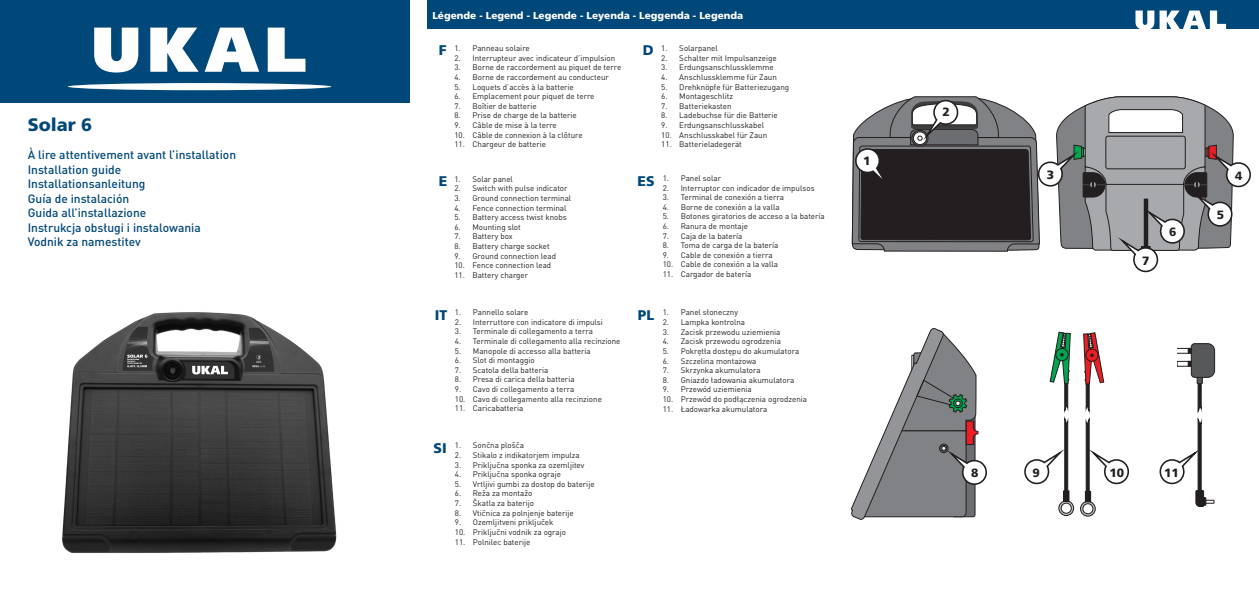
<style>
.page{position:relative;width:1259px;height:596px;background:#fff}
.page>*{position:absolute;margin:0;border:0;box-sizing:border-box;transform-origin:0 0}
.t1{font:900 18px "Frutiger";color:#004879}
.t2{font:900 14px "Frutiger";color:#004879}
.t3{font:500 12px "DIN Pro";color:#004879}
.t4{font:900 12px "Frutiger";color:#231f20}
.t5{font:900 10px "Frutiger";color:#fff}
.t6{font:8px "DIN Pro";color:#231f20}
</style>
<div class="page">
<svg style="left:1177px;top:343px;width:38px;height:68px"></svg>
<img style="left:62px;top:312px;width:275px;height:241px">
<div style="left:427px;top:0;width:832px;height:28px;background:#004879"></div>
<svg style="left:1135px;top:11px;width:91px;height:18px"></svg>
<div style="left:0;top:0;width:409px;height:103px;background:#004879"></div>
<div style="left:68px;top:83px;width:263px;height:7px;background:#fff;border-radius:50%"></div>
<svg style="left:94px;top:28px;width:44px;height:44px"></svg>
<svg style="left:150px;top:28px;width:49px;height:44px"></svg>
<svg style="left:205px;top:28px;width:54px;height:44px"></svg>
<svg style="left:268px;top:28px;width:37px;height:44px"></svg>
<svg style="left:851px;top:328px;width:136px;height:191px"></svg>
<svg style="left:1159px;top:419px;width:55px;height:87px"></svg>
<svg style="left:852px;top:96px;width:399px;height:177px"></svg>
<svg style="left:1083px;top:332px;width:46px;height:160px"></svg>
<svg style="left:1080px;top:500px;width:15px;height:16px"></svg>
<div style="left:1085px;top:491px;width:5px;height:10px;background:#231f20"></div>
<svg style="left:1024px;top:417px;width:45px;height:73px"></svg>
<svg style="left:1049px;top:331px;width:21px;height:80px"></svg>
<svg style="left:1058px;top:500px;width:16px;height:15px"></svg>
<div style="left:1063px;top:490px;width:6px;height:11px;background:#231f20"></div>
<p class="t1" style="left:28px;top:113px;width:66px">Solar 6</p>
<p class="t3" style="left:28px;top:145px;width:210px">À lire attentivement avant l’installation</p>
<p class="t3" style="left:28px;top:160px;width:95px">Installation guide</p>
<p class="t3" style="left:28px;top:174px;width:119px">Installationsanleitung</p>
<p class="t3" style="left:28px;top:188px;width:103px">Guía de instalación</p>
<p class="t3" style="left:28px;top:203px;width:120px">Guida all’installazione</p>
<p class="t3" style="left:28px;top:217px;width:175px">Instrukcja obsługi i instalowania</p>
<p class="t3" style="left:28px;top:232px;width:115px">Vodnik za namestitev</p>
<p class="t5" style="left:432px;top:9px;width:312px">Légende - Legend - Legende - Leyenda - Leggenda - Legenda</p>
<p class="t6" style="left:454px;top:42px;width:77px">1. Panneau solaire</p>
<p class="t6" style="left:454px;top:52px;width:162px">2. Interrupteur avec indicateur d’impulsion</p>
<p class="t6" style="left:454px;top:61px;width:168px">3. Borne de raccordement au piquet de terre</p>
<p class="t6" style="left:454px;top:71px;width:156px">4. Borne de raccordement au conducteur</p>
<p class="t6" style="left:454px;top:80px;width:121px">5. Loquets d’accès à la batterie</p>
<p class="t6" style="left:454px;top:90px;width:141px">6. Emplacement pour piquet de terre</p>
<p class="t6" style="left:454px;top:100px;width:84px">7. Boîtier de batterie</p>
<p class="t6" style="left:454px;top:109px;width:124px">8. Prise de charge de la batterie</p>
<p class="t6" style="left:454px;top:119px;width:104px">9. Câble de mise à la terre</p>
<p class="t6" style="left:454px;top:128px;width:130px">10. Câble de connexion à la clôture</p>
<p class="t6" style="left:454px;top:138px;width:93px">11. Chargeur de batterie</p>
<p class="t6" style="left:661px;top:42px;width:58px">1. Solarpanel</p>
<p class="t6" style="left:661px;top:52px;width:117px">2. Schalter mit Impulsanzeige</p>
<p class="t6" style="left:661px;top:61px;width:114px">3. Erdungsanschlussklemme</p>
<p class="t6" style="left:661px;top:71px;width:117px">4. Anschlussklemme für Zaun</p>
<p class="t6" style="left:661px;top:80px;width:129px">5. Drehknöpfe für Batteriezugang</p>
<p class="t6" style="left:661px;top:90px;width:73px">6. Montageschlitz</p>
<p class="t6" style="left:661px;top:100px;width:72px">7. Batteriekasten</p>
<p class="t6" style="left:661px;top:109px;width:118px">8. Ladebuchse für die Batterie</p>
<p class="t6" style="left:661px;top:119px;width:104px">9. Erdungsanschlusskabel</p>
<p class="t6" style="left:661px;top:128px;width:107px">10. Anschlusskabel für Zaun</p>
<p class="t6" style="left:661px;top:138px;width:82px">11. Batterieladegerät</p>
<p class="t6" style="left:663px;top:172px;width:60px">1. Panel solar</p>
<p class="t6" style="left:663px;top:181px;width:153px">2. Interruptor con indicador de impulsos</p>
<p class="t6" style="left:663px;top:191px;width:123px">3. Terminal de conexión a tierra</p>
<p class="t6" style="left:663px;top:200px;width:118px">4. Borne de conexión a la valla</p>
<p class="t6" style="left:663px;top:210px;width:164px">5. Botones giratorios de acceso a la batería</p>
<p class="t6" style="left:663px;top:220px;width:87px">6. Ranura de montaje</p>
<p class="t6" style="left:663px;top:229px;width:81px">7. Caja de la batería</p>
<p class="t6" style="left:663px;top:239px;width:117px">8. Toma de carga de la batería</p>
<p class="t6" style="left:663px;top:248px;width:111px">9. Cable de conexión a tierra</p>
<p class="t6" style="left:663px;top:258px;width:117px">10. Cable de conexión a la valla</p>
<p class="t6" style="left:663px;top:268px;width:90px">11. Cargador de batería</p>
<p class="t2" style="left:439px;top:42px;width:9px">F</p>
<p class="t2" style="left:642px;top:42px;width:12px">D</p>
<p class="t6" style="left:454px;top:172px;width:60px">1. Solar panel</p>
<p class="t6" style="left:454px;top:182px;width:115px">2. Switch with pulse indicator</p>
<p class="t6" style="left:454px;top:191px;width:118px">3. Ground connection terminal</p>
<p class="t6" style="left:454px;top:201px;width:114px">4. Fence connection terminal</p>
<p class="t6" style="left:454px;top:211px;width:114px">5. Battery access twist knobs</p>
<p class="t6" style="left:454px;top:220px;width:68px">6. Mounting slot</p>
<p class="t6" style="left:454px;top:230px;width:60px">7. Battery box</p>
<p class="t6" style="left:454px;top:239px;width:97px">8. Battery charge socket</p>
<p class="t6" style="left:454px;top:249px;width:103px">9. Ground connection lead</p>
<p class="t6" style="left:454px;top:259px;width:98px">10. Fence connection lead</p>
<p class="t6" style="left:454px;top:268px;width:75px">11. Battery charger</p>
<p class="t2" style="left:439px;top:172px;width:10px">E</p>
<p class="t2" style="left:637px;top:173px;width:19px">ES</p>
<p class="t2" style="left:435px;top:306px;width:14px">IT</p>
<p class="t6" style="left:455px;top:306px;width:75px">1. Pannello solare</p>
<p class="t6" style="left:455px;top:315px;width:150px">2. Interruttore con indicatore di impulsi</p>
<p class="t6" style="left:455px;top:325px;width:139px">3. Terminale di collegamento a terra</p>
<p class="t6" style="left:455px;top:334px;width:167px">4. Terminale di collegamento alla recinzione</p>
<p class="t6" style="left:455px;top:344px;width:137px">5. Manopole di accesso alla batteria</p>
<p class="t6" style="left:455px;top:354px;width:81px">6. Slot di montaggio</p>
<p class="t6" style="left:455px;top:363px;width:95px">7. Scatola della batteria</p>
<p class="t6" style="left:455px;top:373px;width:121px">8. Presa di carica della batteria</p>
<p class="t6" style="left:455px;top:382px;width:121px">9. Cavo di collegamento a terra</p>
<p class="t6" style="left:455px;top:392px;width:149px">10. Cavo di collegamento alla recinzione</p>
<p class="t6" style="left:455px;top:402px;width:70px">11. Caricabatteria</p>
<p class="t2" style="left:433px;top:439px;width:15px">SI</p>
<p class="t6" style="left:455px;top:439px;width:70px">1. Sončna plošča</p>
<p class="t6" style="left:455px;top:448px;width:126px">2. Stikalo z indikatorjem impulza</p>
<p class="t6" style="left:455px;top:458px;width:131px">3. Priključna sponka za ozemljitev</p>
<p class="t6" style="left:455px;top:467px;width:108px">4. Priključna sponka ograje</p>
<p class="t6" style="left:455px;top:477px;width:141px">5. Vrtljivi gumbi za dostop do baterije</p>
<p class="t6" style="left:455px;top:487px;width:79px">6. Reža za montažo</p>
<p class="t6" style="left:455px;top:496px;width:81px">7. Škatla za baterijo</p>
<p class="t6" style="left:455px;top:506px;width:120px">8. Vtičnica za polnjenje baterije</p>
<p class="t6" style="left:455px;top:515px;width:100px">9. Ozemljitveni priključek</p>
<p class="t6" style="left:455px;top:525px;width:113px">10. Priključni vodnik za ograjo</p>
<p class="t6" style="left:455px;top:535px;width:77px">11. Polnilec baterije</p>
<p class="t2" style="left:638px;top:307px;width:18px">PL</p>
<p class="t6" style="left:663px;top:306px;width:77px">1. Panel słoneczny</p>
<p class="t6" style="left:663px;top:316px;width:84px">2. Lampka kontrolna</p>
<p class="t6" style="left:663px;top:325px;width:119px">3. Zacisk przewodu uziemienia</p>
<p class="t6" style="left:663px;top:335px;width:120px">4. Zacisk przewodu ogrodzenia</p>
<p class="t6" style="left:663px;top:344px;width:138px">5. Pokrętła dostępu do akumulatora</p>
<p class="t6" style="left:663px;top:354px;width:95px">6. Szczelina montażowa</p>
<p class="t6" style="left:663px;top:364px;width:99px">7. Skrzynka akumulatora</p>
<p class="t6" style="left:663px;top:373px;width:133px">8. Gniazdo ładowania akumulatora</p>
<p class="t6" style="left:663px;top:383px;width:91px">9. Przewód uziemienia</p>
<p class="t6" style="left:663px;top:392px;width:146px">10. Przewód do podłączenia ogrodzenia</p>
<p class="t6" style="left:663px;top:402px;width:106px">11. Ładowarka akumulatora</p>
<p class="t4" style="left:863px;top:154px;width:9px">1</p>
<p class="t4" style="left:942px;top:105px;width:9px">2</p>
<p class="t4" style="left:1046px;top:167px;width:9px">3</p>
<p class="t4" style="left:1235px;top:168px;width:9px">4</p>
<p class="t4" style="left:1142px;top:253px;width:9px">7</p>
<p class="t4" style="left:1169px;top:224px;width:9px">6</p>
<p class="t4" style="left:1216px;top:207px;width:9px">5</p>
<p class="t4" style="left:971px;top:465px;width:9px">8</p>
<p class="t4" style="left:1032px;top:465px;width:9px">9</p>
<p class="t4" style="left:1109px;top:465px;width:16px">10</p>
<p class="t4" style="left:1164px;top:465px;width:16px">11</p>
</div>
